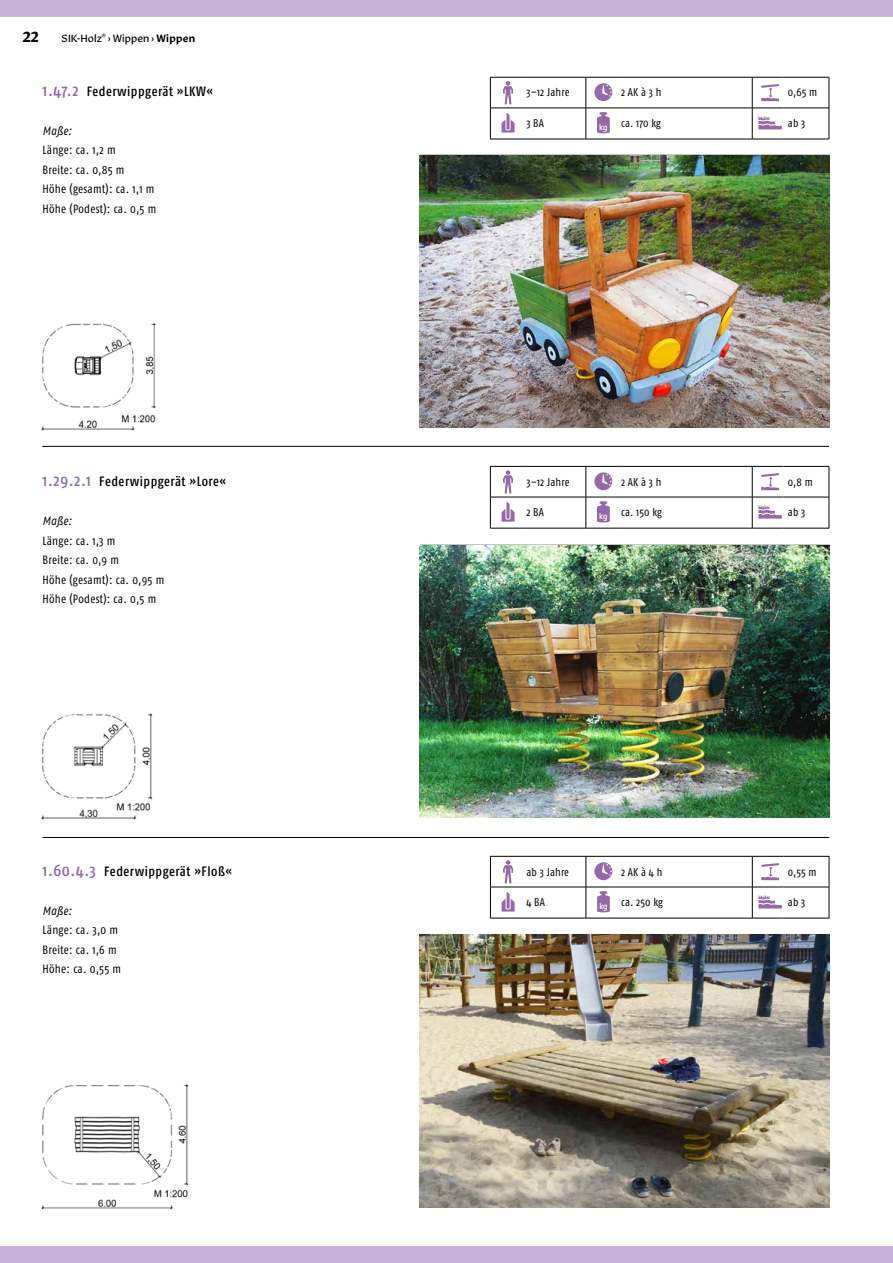
<style>
.page{position:relative;width:893px;height:1263px;background:#fff}
.page>*{position:absolute;margin:0;border:0;box-sizing:border-box;transform-origin:0 0}
.t1{font:700 15px "Robinson";color:#000}
.t2{font:500 condensed 13.5px "Fago Pro";letter-spacing:.035em;color:#000}
.t3{font:500 condensed 13.5px "Fago OT";letter-spacing:.04em;color:#000}
.t4{font:condensed 12px/19.5px "Fago OT";letter-spacing:.02em;color:#000}
.t5{font:italic condensed 12px "Fago OT";letter-spacing:.02em;color:#000}
.t6{font:condensed 11.25px "Fago OT";letter-spacing:.01em;color:#000}
.t7{font:10.8px "Robinson";letter-spacing:.005em;color:#000}
.t8{font:700 8.4px "Netto OT";color:#fff}
.s1{font-weight:500}
.s2{font-family:"Fago OT";font-size:16.5px;color:#9468a9}
.s3{font-family:"Fago OT"}
.s4{font-size:16.5px;color:#9468a9}
</style>
<div class="page">
<div style="left:0;top:0;width:893px;height:17px;background:#c7b3d8"></div>
<div style="left:0;top:1246px;width:893px;height:17px;background:#c7b3d8"></div>
<hr style="left:43px;top:837px;width:786px;height:1px;background:#000">
<hr style="left:42px;top:446px;width:787px;height:1px;background:#000">
<hr style="left:586px;top:467px;width:1px;height:30px;background:#000">
<hr style="left:752px;top:467px;width:1px;height:30px;background:#000">
<hr style="left:490px;top:497px;width:32px;height:1px;background:#000">
<hr style="left:522px;top:497px;width:64px;height:1px;background:#000">
<hr style="left:586px;top:497px;width:31px;height:1px;background:#000">
<hr style="left:586px;top:497px;width:1px;height:31px;background:#000">
<hr style="left:617px;top:497px;width:135px;height:1px;background:#000">
<hr style="left:752px;top:497px;width:32px;height:1px;background:#000">
<hr style="left:752px;top:497px;width:1px;height:31px;background:#000">
<hr style="left:784px;top:497px;width:45px;height:1px;background:#000">
<hr style="left:490px;top:466px;width:32px;height:1px;background:#000">
<hr style="left:490px;top:467px;width:1px;height:30px;background:#000">
<hr style="left:522px;top:466px;width:64px;height:1px;background:#000">
<hr style="left:586px;top:466px;width:31px;height:1px;background:#000">
<hr style="left:617px;top:466px;width:135px;height:1px;background:#000">
<hr style="left:752px;top:466px;width:32px;height:1px;background:#000">
<hr style="left:784px;top:466px;width:45px;height:1px;background:#000">
<hr style="left:829px;top:467px;width:1px;height:30px;background:#000">
<hr style="left:490px;top:497px;width:1px;height:31px;background:#000">
<hr style="left:829px;top:497px;width:1px;height:31px;background:#000">
<hr style="left:490px;top:528px;width:32px;height:1px;background:#000">
<hr style="left:522px;top:528px;width:64px;height:1px;background:#000">
<hr style="left:586px;top:528px;width:31px;height:1px;background:#000">
<hr style="left:617px;top:528px;width:135px;height:1px;background:#000">
<hr style="left:752px;top:528px;width:32px;height:1px;background:#000">
<hr style="left:784px;top:528px;width:45px;height:1px;background:#000">
<svg style="left:503px;top:470px;width:10px;height:24px"></svg>
<svg style="left:758px;top:505px;width:24px;height:14px"></svg>
<svg style="left:502px;top:502px;width:13px;height:20px"></svg>
<svg style="left:761px;top:473px;width:18px;height:17px"></svg>
<svg style="left:597px;top:501px;width:13px;height:21px"></svg>
<div style="left:594px;top:472px;width:18px;height:18px;background:#9468a9;border-radius:50%"></div>
<svg style="left:602px;top:473px;width:10px;height:13px"></svg>
<hr style="left:586px;top:856px;width:1px;height:31px;background:#000">
<hr style="left:752px;top:856px;width:1px;height:31px;background:#000">
<hr style="left:490px;top:887px;width:32px;height:1px;background:#000">
<hr style="left:522px;top:887px;width:64px;height:1px;background:#000">
<hr style="left:586px;top:887px;width:31px;height:1px;background:#000">
<hr style="left:586px;top:887px;width:1px;height:31px;background:#000">
<hr style="left:617px;top:887px;width:135px;height:1px;background:#000">
<hr style="left:752px;top:887px;width:32px;height:1px;background:#000">
<hr style="left:752px;top:887px;width:1px;height:31px;background:#000">
<hr style="left:784px;top:887px;width:45px;height:1px;background:#000">
<hr style="left:490px;top:856px;width:32px;height:1px;background:#000">
<hr style="left:490px;top:856px;width:1px;height:31px;background:#000">
<hr style="left:522px;top:856px;width:64px;height:1px;background:#000">
<hr style="left:586px;top:856px;width:31px;height:1px;background:#000">
<hr style="left:617px;top:856px;width:135px;height:1px;background:#000">
<hr style="left:752px;top:856px;width:32px;height:1px;background:#000">
<hr style="left:784px;top:856px;width:45px;height:1px;background:#000">
<hr style="left:829px;top:856px;width:1px;height:31px;background:#000">
<hr style="left:490px;top:887px;width:1px;height:31px;background:#000">
<hr style="left:829px;top:887px;width:1px;height:31px;background:#000">
<hr style="left:490px;top:918px;width:32px;height:1px;background:#000">
<hr style="left:522px;top:918px;width:64px;height:1px;background:#000">
<hr style="left:586px;top:918px;width:31px;height:1px;background:#000">
<hr style="left:617px;top:918px;width:135px;height:1px;background:#000">
<hr style="left:752px;top:918px;width:32px;height:1px;background:#000">
<hr style="left:784px;top:918px;width:45px;height:1px;background:#000">
<svg style="left:503px;top:860px;width:10px;height:24px"></svg>
<svg style="left:758px;top:895px;width:24px;height:13px"></svg>
<svg style="left:502px;top:892px;width:13px;height:19px"></svg>
<svg style="left:761px;top:863px;width:18px;height:17px"></svg>
<svg style="left:597px;top:891px;width:13px;height:21px"></svg>
<div style="left:594px;top:862px;width:18px;height:18px;background:#9468a9;border-radius:50%"></div>
<svg style="left:602px;top:863px;width:10px;height:13px"></svg>
<hr style="left:586px;top:77px;width:1px;height:31px;background:#000">
<hr style="left:752px;top:77px;width:1px;height:31px;background:#000">
<hr style="left:490px;top:108px;width:32px;height:1px;background:#000">
<hr style="left:522px;top:108px;width:64px;height:1px;background:#000">
<hr style="left:586px;top:108px;width:31px;height:1px;background:#000">
<hr style="left:586px;top:108px;width:1px;height:31px;background:#000">
<hr style="left:617px;top:108px;width:135px;height:1px;background:#000">
<hr style="left:752px;top:108px;width:32px;height:1px;background:#000">
<hr style="left:752px;top:108px;width:1px;height:31px;background:#000">
<hr style="left:784px;top:108px;width:45px;height:1px;background:#000">
<hr style="left:490px;top:77px;width:32px;height:1px;background:#000">
<hr style="left:490px;top:77px;width:1px;height:31px;background:#000">
<hr style="left:522px;top:77px;width:64px;height:1px;background:#000">
<hr style="left:586px;top:77px;width:31px;height:1px;background:#000">
<hr style="left:617px;top:77px;width:135px;height:1px;background:#000">
<hr style="left:752px;top:77px;width:32px;height:1px;background:#000">
<hr style="left:784px;top:77px;width:45px;height:1px;background:#000">
<hr style="left:829px;top:77px;width:1px;height:31px;background:#000">
<hr style="left:490px;top:108px;width:1px;height:31px;background:#000">
<hr style="left:829px;top:108px;width:1px;height:31px;background:#000">
<hr style="left:490px;top:139px;width:32px;height:1px;background:#000">
<hr style="left:522px;top:139px;width:64px;height:1px;background:#000">
<hr style="left:586px;top:139px;width:31px;height:1px;background:#000">
<hr style="left:617px;top:139px;width:135px;height:1px;background:#000">
<hr style="left:752px;top:139px;width:32px;height:1px;background:#000">
<hr style="left:784px;top:139px;width:45px;height:1px;background:#000">
<svg style="left:503px;top:81px;width:10px;height:24px"></svg>
<svg style="left:758px;top:115px;width:24px;height:14px"></svg>
<svg style="left:502px;top:113px;width:13px;height:19px"></svg>
<svg style="left:761px;top:84px;width:18px;height:17px"></svg>
<svg style="left:597px;top:112px;width:13px;height:21px"></svg>
<div style="left:594px;top:83px;width:18px;height:18px;background:#9468a9;border-radius:50%"></div>
<svg style="left:602px;top:84px;width:10px;height:13px"></svg>
<img style="left:420px;top:155px;width:409px;height:272px">
<img style="left:420px;top:545px;width:409px;height:272px">
<img style="left:420px;top:934px;width:409px;height:273px">
<img style="left:41px;top:323px;width:115px;height:108px">
<img style="left:41px;top:1084px;width:148px;height:126px">
<img style="left:41px;top:713px;width:112px;height:107px">
<p class="t1" style="left:23px;top:25px;width:18px">22</p>
<p class="t7" style="left:62px;top:30px;width:135px">SIK-Holz<sup>®</sup> › Wippen › <span class="s1">Wippen</span></p>
<p class="t2" style="left:43px;top:83px;width:172px"><span class="s2">1.47.2</span> Federwippgerät <span class="s3">»LKW«</span></p>
<p class="t5" style="left:43px;top:123px;width:31px">Maße:</p>
<p class="t4" style="left:43px;top:140px;width:115px">Länge: ca. 1,2 m<br>Breite: ca. 0,85 m<br>Höhe (gesamt): ca. 1,1 m<br>Höhe (Podest): ca. 0,5 m</p>
<p class="t2" style="left:43px;top:473px;width:185px"><span class="s2">1.29.2.1</span> Federwippgerät <span class="s3">»Lore«</span></p>
<p class="t5" style="left:43px;top:514px;width:31px">Maße:</p>
<p class="t4" style="left:43px;top:531px;width:123px">Länge: ca. 1,3 m<br>Breite: ca. 0,9 m<br>Höhe (gesamt): ca. 0,95 m<br>Höhe (Podest): ca. 0,5 m</p>
<p class="t3" style="left:43px;top:863px;width:191px"><span class="s4">1.60.4.3</span> Federwippgerät »Floß«</p>
<p class="t5" style="left:43px;top:903px;width:31px">Maße:</p>
<p class="t4" style="left:43px;top:920px;width:80px">Länge: ca. 3,0 m<br>Breite: ca. 1,6 m<br>Höhe: ca. 0,55 m</p>
<p class="t6" style="left:526px;top:86px;width:45px">3–12 Jahre</p>
<p class="t6" style="left:621px;top:86px;width:42px">2 AK à 3 h</p>
<p class="t6" style="left:788px;top:86px;width:31px">0,65 m</p>
<p class="t6" style="left:526px;top:116px;width:19px">3 BA</p>
<p class="t6" style="left:621px;top:116px;width:41px">ca. 170 kg</p>
<p class="t6" style="left:788px;top:116px;width:19px">ab 3</p>
<p class="t8" style="left:599px;top:122px;width:10px">kg</p>
<p class="t6" style="left:526px;top:475px;width:45px">3–12 Jahre</p>
<p class="t6" style="left:621px;top:475px;width:42px">2 AK à 3 h</p>
<p class="t6" style="left:788px;top:475px;width:26px">0,8 m</p>
<p class="t6" style="left:526px;top:505px;width:19px">2 BA</p>
<p class="t6" style="left:621px;top:505px;width:42px">ca. 150 kg</p>
<p class="t6" style="left:788px;top:505px;width:19px">ab 3</p>
<p class="t8" style="left:599px;top:511px;width:10px">kg</p>
<p class="t6" style="left:526px;top:865px;width:44px">ab 3 Jahre</p>
<p class="t6" style="left:621px;top:865px;width:43px">2 AK à 4 h</p>
<p class="t6" style="left:788px;top:865px;width:30px">0,55 m</p>
<p class="t6" style="left:526px;top:895px;width:20px">4 BA</p>
<p class="t6" style="left:621px;top:895px;width:43px">ca. 250 kg</p>
<p class="t6" style="left:788px;top:895px;width:19px">ab 3</p>
<p class="t8" style="left:599px;top:901px;width:10px">kg</p>
</div>
